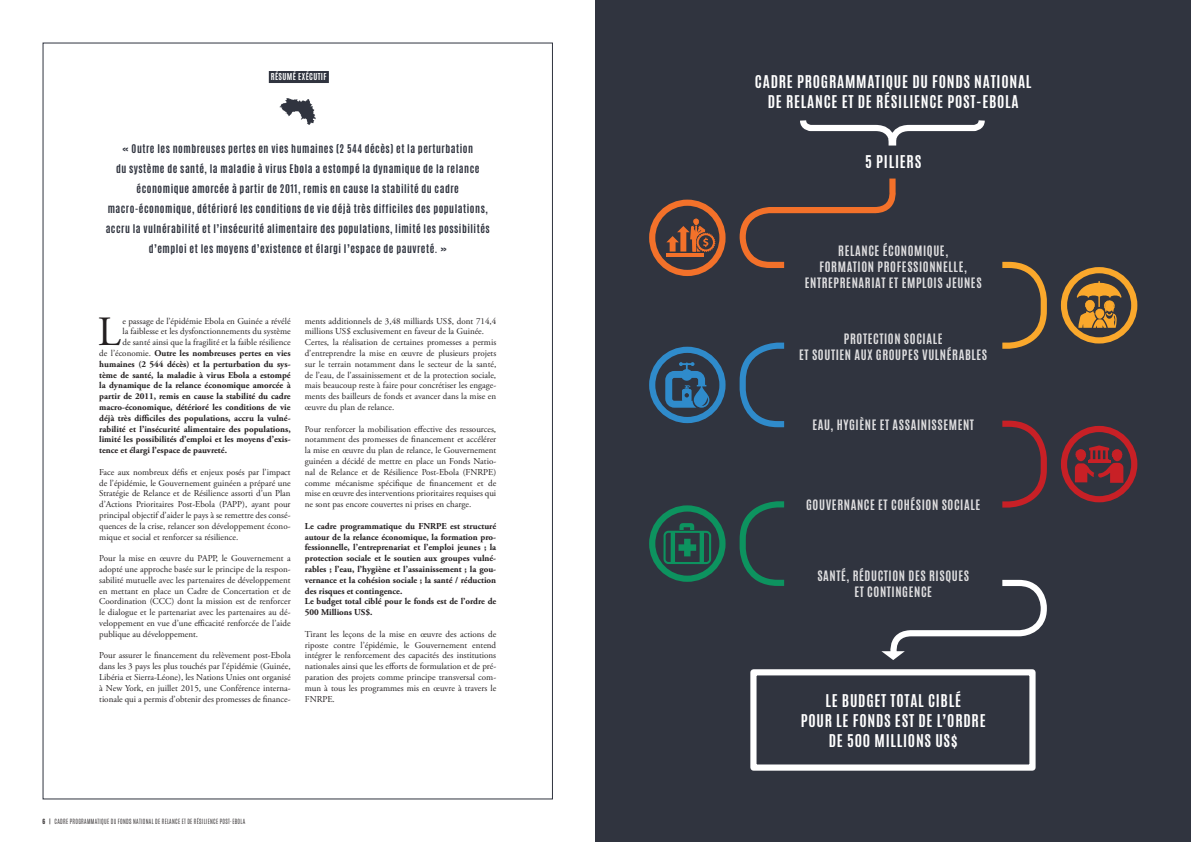
<style>
.page{position:relative;width:1191px;height:842px;background:#fff}
.page>*{position:absolute;margin:0;border:0;box-sizing:border-box;transform-origin:0 0}
.t1{font:41.6px "Adobe Garamond Pro";color:#231f20}
.t2{font:700 14.7px/20px "Antonio";letter-spacing:.05em;color:#fff;text-align:center}
.t3{font:700 12px/16px "Antonio";letter-spacing:.05em;color:#dfdee0;text-align:center}
.t4{font:700 10px/20px "Antonio";letter-spacing:.05em;color:#30343f;text-align:center}
.t5{font:9px/10.8px "Adobe Garamond Pro";color:#231f20;text-align:justify}
.t6{font:700 9px/10.8px "Adobe Garamond Pro";color:#231f20}
.t7{font:700 8px "Antonio";letter-spacing:.05em;color:#fff}
.t8{font:300 6px "Antonio";letter-spacing:.05em;color:#231f20}
.s1{font-weight:400}
.s2{font-weight:700}
</style>
<div class="page">
<div style="left:595px;top:0;width:596px;height:842px;background:#30343f"></div>
<div style="left:269px;top:71px;width:60px;height:12px;background:#30343f"></div>
<svg style="left:1002px;top:421px;width:44px;height:87px"></svg>
<svg style="left:739px;top:501px;width:45px;height:85px"></svg>
<div style="left:750px;top:669px;width:285px;height:102px;border:6px solid #fff"></div>
<svg style="left:881px;top:580px;width:165px;height:80px"></svg>
<svg style="left:739px;top:179px;width:157px;height:89px"></svg>
<svg style="left:1002px;top:262px;width:44px;height:87px"></svg>
<svg style="left:739px;top:343px;width:45px;height:84px"></svg>
<svg style="left:280px;top:98px;width:36px;height:27px"></svg>
<div style="left:647px;top:197px;width:81px;height:81px;background:#30343f;opacity:.5"></div>
<div style="left:649px;top:200px;width:76px;height:76px;border:6px solid #f3712a;border-radius:50%"></div>
<hr style="left:666px;top:253px;width:37px;height:4px;background:#f3712a">
<svg style="left:666px;top:218px;width:49px;height:34px"></svg>
<div style="left:1058px;top:265px;width:81px;height:81px;background:#30343f;opacity:.5"></div>
<div style="left:1061px;top:267px;width:76px;height:76px;border:6px solid #faa82c;border-radius:50%"></div>
<svg style="left:1076px;top:281px;width:45px;height:47px"></svg>
<div style="left:647px;top:344px;width:81px;height:81px;background:#30343f;opacity:.5"></div>
<div style="left:649px;top:347px;width:76px;height:76px;border:6px solid #2f8bcb;border-radius:50%"></div>
<svg style="left:665px;top:362px;width:44px;height:46px"></svg>
<div style="left:1058px;top:424px;width:81px;height:81px;background:#30343f;opacity:.5"></div>
<div style="left:1061px;top:426px;width:76px;height:76px;border:6px solid #c82026;border-radius:50%"></div>
<svg style="left:1074px;top:445px;width:49px;height:38px"></svg>
<div style="left:647px;top:503px;width:81px;height:81px;background:#30343f;opacity:.5"></div>
<div style="left:649px;top:505px;width:76px;height:77px;border:6px solid #0d935f;border-radius:50%"></div>
<svg style="left:663px;top:523px;width:48px;height:41px"></svg>
<svg style="left:800px;top:120px;width:185px;height:26px"></svg>
<div style="left:888px;top:139px;width:8px;height:7px;border:1px solid #fff"></div>
<p class="t7" style="left:271px;top:71px;width:57px">RÉSUMÉ EXÉCUTIF</p>
<p class="t4" style="left:106px;top:139px;width:385px">« Outre les nombreuses pertes en vies humaines (2 544 décès) et la perturbation<br>du système de santé, la maladie à virus Ebola a estompé la dynamique de la relance économique amorcée à partir de 2011, remis en cause la stabilité du cadre macro-économique, détérioré les conditions de vie déjà très difficiles des populations, accru la vulnérabilité et l’insécurité alimentaire des populations, limité les possibilités d’emploi et les moyens d’existence et élargi l’espace de pauvreté. »</p>
<h1 class="t1" style="left:98px;top:307px;width:24px">L</h1>
<p class="t5" style="left:122px;top:316px;width:170px">e passage de l’épidémie Ebola en Guinée a révélé</p>
<p class="t5" style="left:122px;top:326px;width:170px">la faiblesse et les dysfonctionnements du système</p>
<p class="t5" style="left:122px;top:337px;width:170px">de santé ainsi que la fragilité et la faible résilience</p>
<p class="t6" style="left:99px;top:348px;width:193px"><span class="s1">de l’économie.</span> Outre les nombreuses pertes en vies</p>
<p class="t6" style="left:99px;top:359px;width:193px">humaines (2 544 décès) et la perturbation du sys-</p>
<p class="t6" style="left:99px;top:369px;width:193px">tème de santé, la maladie à virus Ebola a estompé</p>
<p class="t6" style="left:99px;top:380px;width:193px">la dynamique de la relance économique amorcée à</p>
<p class="t6" style="left:99px;top:391px;width:193px">partir de 2011, remis en cause la stabilité du cadre</p>
<p class="t6" style="left:99px;top:402px;width:193px">macro-économique, détérioré les conditions de vie</p>
<p class="t6" style="left:99px;top:413px;width:193px">déjà très difficiles des populations, accru la vulné-</p>
<p class="t6" style="left:99px;top:423px;width:193px">rabilité et l’insécurité alimentaire des populations,</p>
<p class="t6" style="left:99px;top:434px;width:193px">limité les possibilités d’emploi et les moyens d’exis-</p>
<p class="t6" style="left:99px;top:445px;width:129px">tence et élargi l’espace de pauvreté.</p>
<p class="t5" style="left:99px;top:467px;width:193px">Face aux nombreux défis et enjeux posés par l’impact de l’épidémie, le Gouvernement guinéen a préparé une Stratégie de Relance et de Résilience assorti d’un Plan d’Actions Prioritaires Post-Ebola (PAPP), ayant pour principal objectif d’aider le pays à se remettre des consé&shy;quences de la crise, relancer son développement écono&shy;mique et social et renforcer sa résilience.</p>
<p class="t5" style="left:99px;top:553px;width:193px">Pour la mise en œuvre du PAPP, le Gouvernement a adopté une approche basée sur le principe de la respon&shy;sabilité mutuelle avec les partenaires de développement en mettant en place un Cadre de Concertation et de Coordination (CCC) dont la mission est de renforcer le dialogue et le partenariat avec les partenaires au dé&shy;veloppement en vue d’une efficacité renforcée de l’aide publique au développement.</p>
<p class="t5" style="left:99px;top:650px;width:193px">Pour assurer le financement du relèvement post-Ebola dans les 3 pays les plus touchés par l’épidémie (Guinée, Libéria et Sierra-Léone), les Nations Unies ont organisé à New York, en juillet 2015, une Conférence interna&shy;tionale qui a permis d’obtenir des promesses de finance-</p>
<p class="t5" style="left:305px;top:316px;width:193px;text-align:left">ments additionnels de 3,48 milliards US$, dont 714,4 millions US$ exclusivement en faveur de la Guinée.<br>Certes, la réalisation de certaines promesses a permis d’entreprendre la mise en œuvre de plusieurs projets sur le terrain notamment dans le secteur de la santé, de l’eau, de l’assainissement et de la protection sociale, mais beaucoup reste à faire pour concrétiser les engage&shy;ments des bailleurs de fonds et avancer dans la mise en œuvre du plan de relance.</p>
<p class="t5" style="left:305px;top:424px;width:193px">Pour renforcer la mobilisation effective des ressources, notamment des promesses de financement et accélérer la mise en œuvre du plan de relance, le Gouvernement guinéen a décidé de mettre en place un Fonds Natio&shy;nal de Relance et de Résilience Post-Ebola (FNRPE) comme mécanisme spécifique de financement et de mise en œuvre des interventions prioritaires requises qui ne sont pas encore couvertes ni prises en charge.</p>
<p class="t6" style="left:305px;top:521px;width:193px">Le cadre programmatique du FNRPE est structuré autour de la relance économique, la formation pro&shy;fessionnelle, l’entreprenariat et l’emploi jeunes ; la protection sociale et le soutien aux groupes vulné&shy;rables ; l’eau, l’hygiène et l’assainissement ; la gou&shy;vernance et la cohésion sociale ; la santé / réduction des risques et contingence.<br>Le budget total ciblé pour le fonds est de l’ordre de 500 Millions US$.</p>
<p class="t5" style="left:305px;top:629px;width:193px">Tirant les leçons de la mise en œuvre des actions de riposte contre l’épidémie, le Gouvernement entend intégrer le renforcement des capacités des institutions nationales ainsi que les efforts de formulation et de pré&shy;paration des projets comme principe transversal com&shy;mun à tous les programmes mis en œuvre à travers le FNRPE.</p>
<p class="t8" style="left:43px;top:817px;width:204px"><span class="s2">6</span> <span class="s1">|</span> CADRE PROGRAMMATIQUE DU FONDS NATIONAL DE RELANCE ET DE RÉSILIENCE POST-EBOLA</p>
<h2 class="t2" style="left:755px;top:72px;width:278px">CADRE PROGRAMMATIQUE DU FONDS NATIONAL<br>DE RELANCE ET DE RÉSILIENCE POST-EBOLA</h2>
<h2 class="t2" style="left:865px;top:152px;width:58px">5 PILIERS</h2>
<h3 class="t3" style="left:805px;top:243px;width:178px">RELANCE ÉCONOMIQUE,<br>FORMATION PROFESSIONNELLE,<br>ENTREPRENARIAT ET EMPLOIS JEUNES</h3>
<h3 class="t3" style="left:799px;top:331px;width:189px">PROTECTION SOCIALE<br>ET SOUTIEN AUX GROUPES VULNÉRABLES</h3>
<h3 class="t3" style="left:812px;top:417px;width:163px">EAU, HYGIÈNE ET ASSAINISSEMENT</h3>
<h3 class="t3" style="left:806px;top:497px;width:176px">GOUVERNANCE ET COHÉSION SOCIALE</h3>
<h3 class="t3" style="left:817px;top:568px;width:153px">SANTÉ, RÉDUCTION DES RISQUES<br>ET CONTINGENCE</h3>
<h2 class="t2" style="left:800px;top:691px;width:186px">LE BUDGET TOTAL CIBLÉ<br>POUR LE FONDS EST DE L’ORDRE<br>DE 500 MILLIONS US$</h2>
</div>
